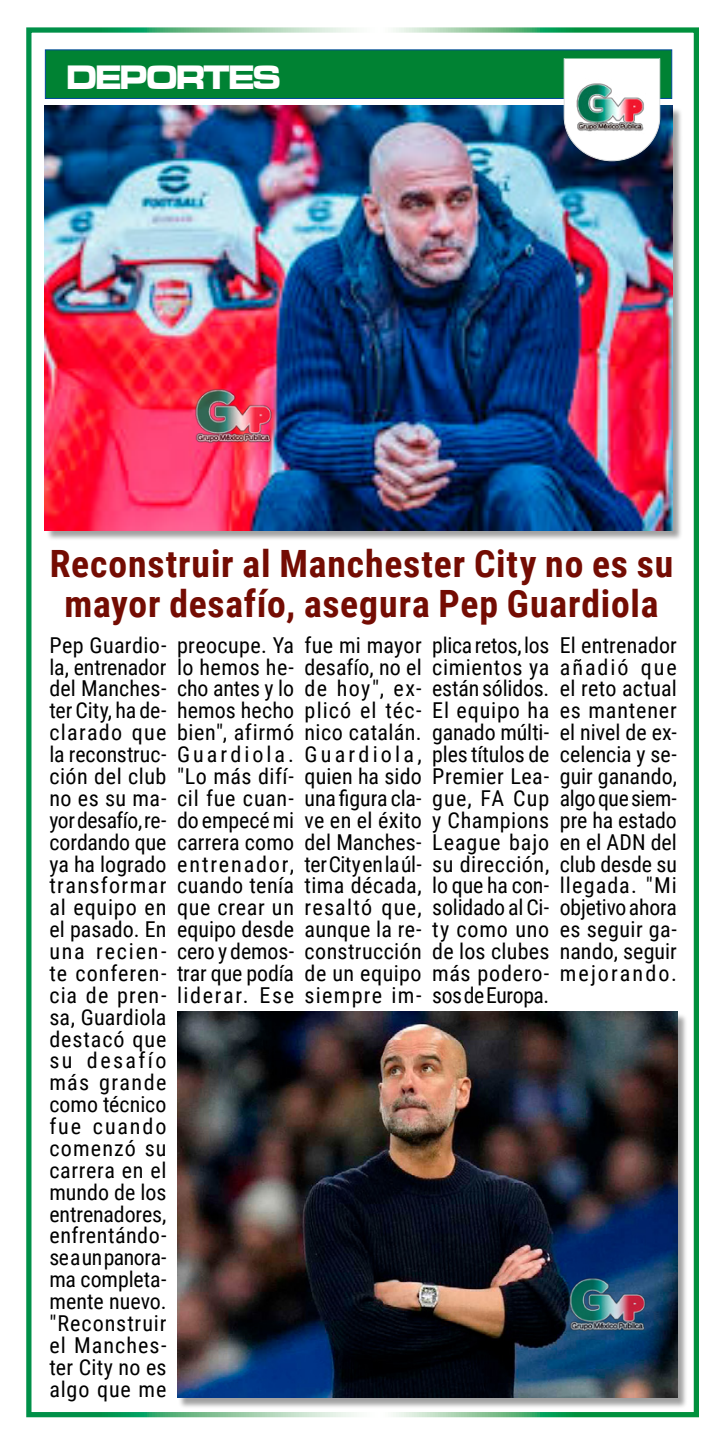
<style>
.page{position:relative;width:720px;height:1439px;background:#fff}
.page>*{position:absolute;margin:0;border:0;box-sizing:border-box;transform-origin:0 0}
.t1{font:700 37.62px/40.2px "Roboto Condensed";letter-spacing:.02em;color:#740c03;text-align:center}
.t2{font:35px "Microgramma D Bold Exte";letter-spacing:-.03em;color:#fff;scale:.9 1}
.t3{font:21.88px/21.9px "Roboto Condensed";letter-spacing:.015em;color:#000;text-align:justify}
</style>
<div class="page">
<div style="left:26px;top:27px;width:672px;height:1390px;border:5px solid #fff"></div>
<div style="left:46px;top:107px;width:636px;height:434px;background:#000;opacity:.37"></div>
<img style="left:45px;top:106px;width:627px;height:424px">
<div style="left:45px;top:49px;width:627px;height:50px;background:#008233;border:1px solid #00499a"></div>
<svg style="left:563px;top:58px;width:97px;height:103px"></svg>
<div style="left:178px;top:1013px;width:510px;height:395px;background:#000;opacity:.37"></div>
<img style="left:177px;top:1011px;width:499px;height:386px">
<img style="left:180px;top:359px;width:110px;height:110px">
<img style="left:554px;top:1248px;width:110px;height:110px">
<h2 class="t2" style="left:66px;top:54px;width:239px">DEPORTES</h2>
<h1 class="t1" style="left:50px;top:542px;width:624px">Reconstruir al Manchester City no es su mayor desafío, asegura Pep Guardiola</h1>
<p class="t3" style="left:49px;top:633px;width:119px">Pep Guardio&shy;la, entrenador del Manches&shy;ter City, ha de&shy;clarado que la reconstruc&shy;ción del club no es su ma&shy;yor desafío, re&shy;cordando que ya ha logrado transformar al equipo en el pasado. En una recien&shy;te conferen&shy;cia de pren&shy;sa, Guardiola destacó que su desafío más grande como técnico fue cuando comenzó su carrera en el mundo de los entrenadores, enfrentándo&shy;se a un panora&shy;ma completa&shy;mente nuevo. "Reconstruir el Manches&shy;ter City no es algo que me</p>
<p class="t3" style="left:177px;top:633px;width:119px">preocupe. Ya lo hemos he&shy;cho antes y lo hemos hecho bien", afirmó Guardiola. "Lo más difí&shy;cil fue cuan&shy;do empecé mi carrera como entrenador, cuando tenía que crear un equipo desde cero y demos&shy;trar que podía liderar. Ese</p>
<p class="t3" style="left:304px;top:633px;width:119px">fue mi mayor desafío, no el de hoy", ex&shy;plicó el téc&shy;nico catalán.<br>Guardiola, quien ha sido una figura cla&shy;ve en el éxito del Manches&shy;ter City en la úl&shy;tima década, resaltó que, aunque la re&shy;construcción de un equipo siempre im-</p>
<p class="t3" style="left:432px;top:633px;width:119px">plica retos, los cimientos ya están sólidos.<br>El equipo ha ganado múlti&shy;ples títulos de Premier Lea&shy;gue, FA Cup y Champions League bajo su dirección, lo que ha con&shy;solidado al Ci&shy;ty como uno de los clubes más podero&shy;sos de Europa.</p>
<p class="t3" style="left:559px;top:633px;width:119px">El entrenador añadió que el reto actual es mantener el nivel de ex&shy;celencia y se&shy;guir ganando, algo que siem&shy;pre ha estado en el ADN del club desde su llegada. "Mi objetivo ahora es seguir ga&shy;nando, seguir mejorando.</p>
</div>
